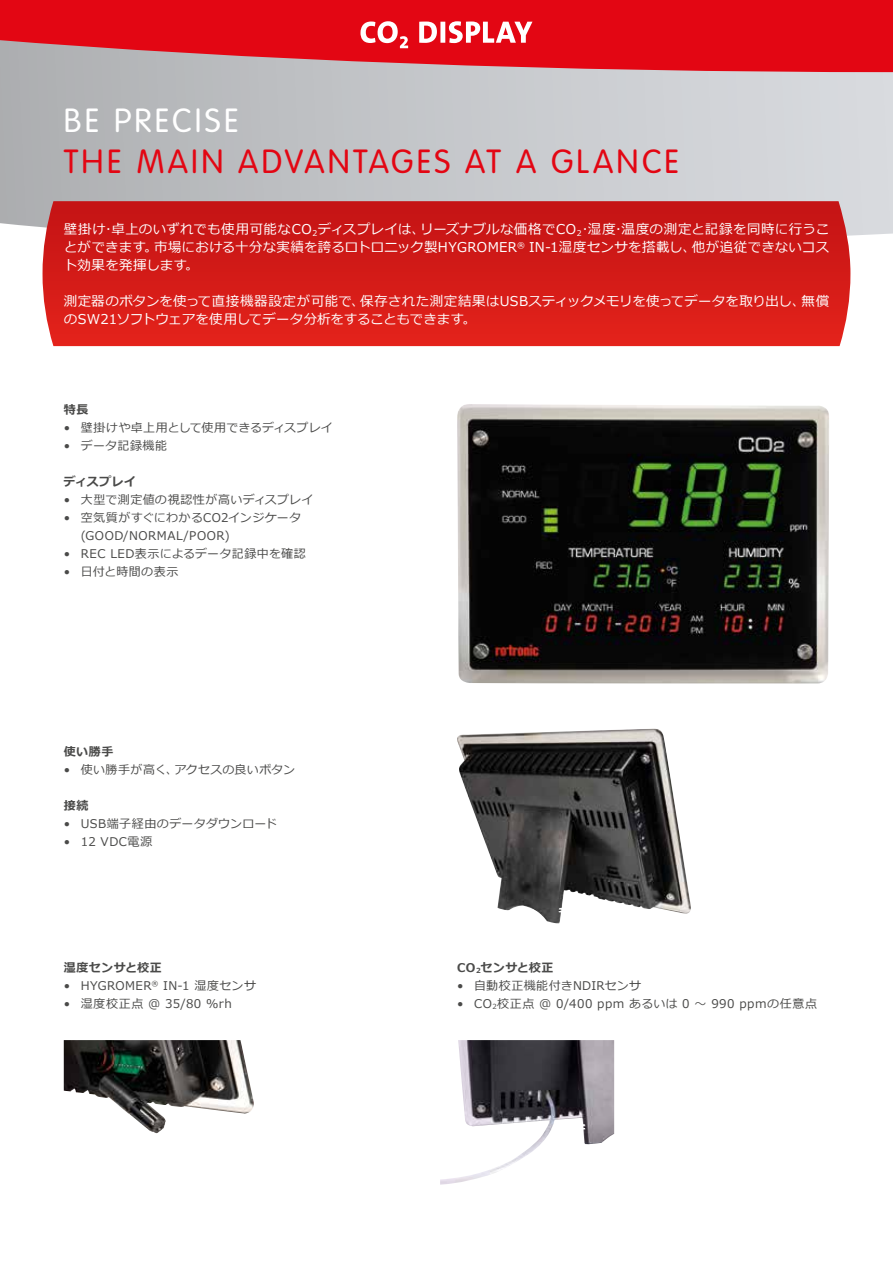
<style>
.page{position:relative;width:893px;height:1263px;background:#fff}
.page>*{position:absolute;margin:0;border:0;box-sizing:border-box;transform-origin:0 0}
.t1{font:300 33px "VAG Rounded LT";letter-spacing:.095em;color:#e30613}
.t2{font:300 33px "VAG Rounded LT";letter-spacing:.1em;color:#fff}
.t3{font:13.5px/18px "Meiryo";letter-spacing:.015em;color:#fff;text-align:justify}
.t4{font:12px/18px "Meiryo";letter-spacing:.035em;color:#4a4a49}
.t5{font:700 12px "Meiryo";letter-spacing:.045em;color:#4a4a49}
.t6{font:12px "Meiryo";letter-spacing:.01em;color:#4a4a49}
.t7{font:700 12px "Meiryo";letter-spacing:.025em;color:#4a4a49}
</style>
<div class="page">
<svg style="left:0;top:72px;width:893px;height:193px;background:#c5c7ca"></svg>
<svg style="left:0;top:0;width:893px;height:72px;background:#dc212c"></svg>
<svg style="left:43px;top:201px;width:807px;height:145px;background:#d31c19"></svg>
<svg style="left:360px;top:21px;width:172px;height:27px"></svg>
<img style="left:457px;top:404px;width:372px;height:279px">
<img style="left:64px;top:1040px;width:190px;height:93px">
<img style="left:457px;top:728px;width:234px;height:195px">
<img style="left:440px;top:1040px;width:174px;height:145px">
<h1 class="t2" style="left:64px;top:102px;width:176px">BE PRECISE</h1>
<h1 class="t1" style="left:64px;top:142px;width:617px">THE MAIN ADVANTAGES AT A GLANCE</h1>
<p class="t3" style="left:64px;top:221px;width:767px">壁掛け･卓上のいずれでも使用可能なCO<sub>2</sub>ディスプレイは、リーズナブルな価格でCO<sub>2</sub>･湿度･温度の測定と記録を同時に行うことができます。市場における十分な実績を誇るロトロニック製HYGROMER<sup>®</sup> IN-1湿度センサを搭載し、他が追従できないコスト効果を発揮します。</p>
<p class="t3" style="left:64px;top:293px;width:767px">測定器のボタンを使って直接機器設定が可能で、保存された測定結果はUSBスティックメモリを使ってデータを取り出し、無償のSW21ソフトウェアを使用してデータ分析をすることもできます。</p>
<p class="t5" style="left:64px;top:401px;width:26px">特長</p>
<p class="t6" style="left:64px;top:419px;width:271px">• 壁掛けや卓上用として使用できるディスプレイ</p>
<p class="t4" style="left:64px;top:437px;width:105px">• データ記録機能</p>
<p class="t5" style="left:64px;top:473px;width:74px">ディスプレイ</p>
<p class="t4" style="left:64px;top:491px;width:251px">• 大型で測定値の視認性が高いディスプレイ</p>
<p class="t4" style="left:81px;top:509px;width:222px;text-indent:-17px">• 空気質がすぐにわかるCO2インジケータ(GOOD/NORMAL/POOR)</p>
<p class="t4" style="left:64px;top:545px;width:244px">• REC LED表示によるデータ記録中を確認</p>
<p class="t4" style="left:64px;top:563px;width:116px">• 日付と時間の表示</p>
<p class="t5" style="left:64px;top:743px;width:51px">使い勝手</p>
<p class="t4" style="left:64px;top:761px;width:233px">• 使い勝手が高く、アクセスの良いボタン</p>
<p class="t5" style="left:64px;top:797px;width:26px">接続</p>
<p class="t4" style="left:64px;top:815px;width:215px">• USB端子経由のデータダウンロード</p>
<p class="t4" style="left:64px;top:833px;width:90px">• 12 VDC電源</p>
<p class="t5" style="left:64px;top:959px;width:100px">湿度センサと校正</p>
<p class="t4" style="left:64px;top:977px;width:194px">• HYGROMER<sup>®</sup> IN-1 湿度センサ</p>
<p class="t4" style="left:64px;top:995px;width:170px">• 湿度校正点 @ 35/80 %rh</p>
<p class="t7" style="left:457px;top:959px;width:98px">CO<sub>2</sub>センサと校正</p>
<p class="t4" style="left:457px;top:977px;width:186px">• 自動校正機能付きNDIRセンサ</p>
<p class="t4" style="left:457px;top:995px;width:361px">• CO<sub>2</sub>校正点 @ 0/400 ppm あるいは 0 ～ 990 ppmの任意点</p>
</div>
